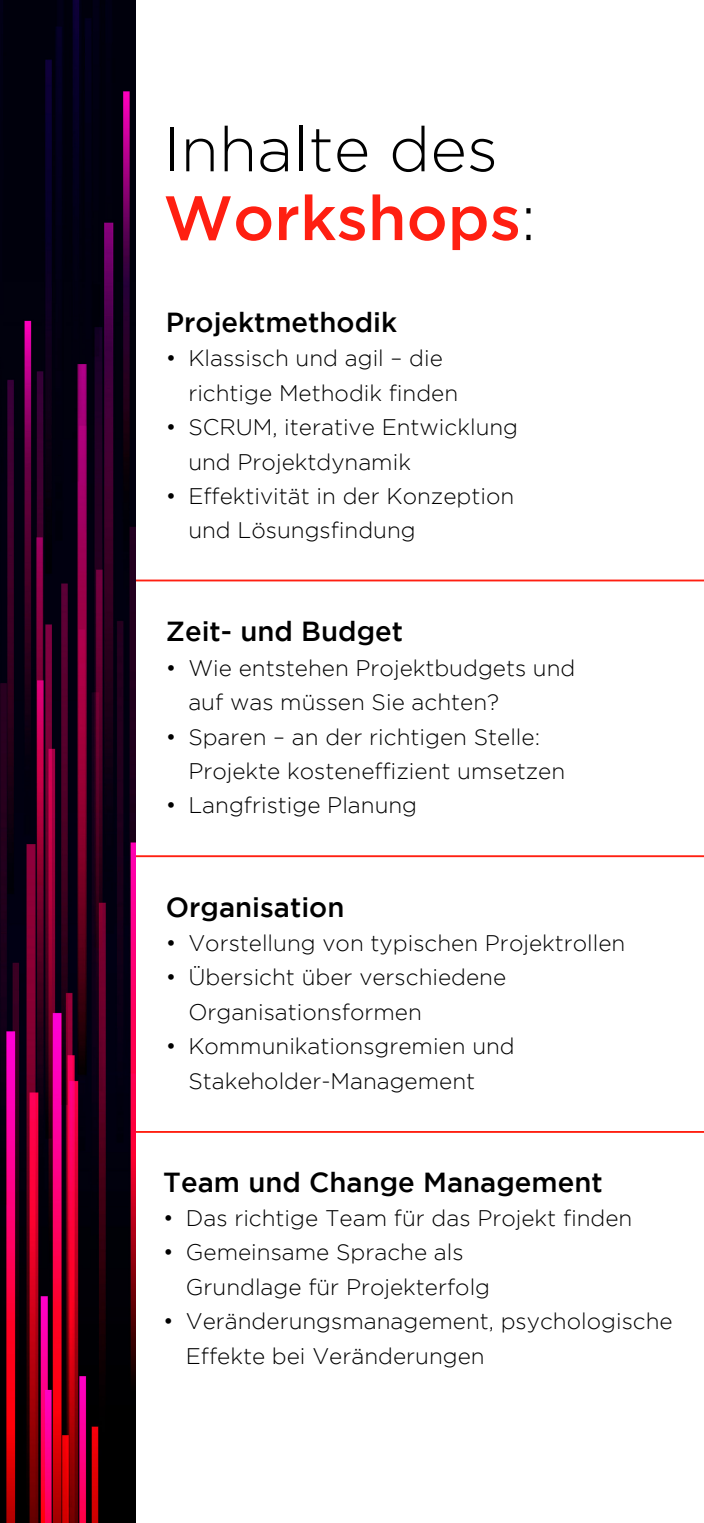
<style>
.page{position:relative;width:704px;height:1523px;background:#fff}
.page>*{position:absolute;margin:0;border:0;box-sizing:border-box;transform-origin:0 0}
.t1{font:300 62.5px/68.8px "Gotham";color:#000}
.t2{font:500 27.5px "Gotham";color:#000}
.t3{font:300 22.5px/34.4px "Gotham";color:#000}
.s1{font-weight:500;color:#ff1f11}
</style>
<div class="page">
<hr style="left:134px;top:579px;width:569px;height:2px;background:#ff1f11">
<hr style="left:134px;top:855px;width:569px;height:2px;background:#ff1f11">
<hr style="left:134px;top:1131px;width:569px;height:1px;background:#ff1f11">
<img style="left:0;top:0;width:135px;height:1522px">
<h1 class="t1" style="left:163px;top:114px;width:374px">Inhalte des<br><span class="s1">Workshops</span>:</h1>
<p class="t2" style="left:166px;top:307px;width:232px">Projektmethodik</p>
<p class="t3" style="left:188px;top:341px;width:271px;text-indent:-22px">• Klassisch und agil – die richtige Methodik finden</p>
<p class="t3" style="left:188px;top:410px;width:331px;text-indent:-22px">• SCRUM, iterative Entwicklung und Projektdynamik</p>
<p class="t3" style="left:188px;top:478px;width:327px;text-indent:-22px">• Effektivität in der Konzeption und Lösungsfindung</p>
<p class="t2" style="left:166px;top:616px;width:238px">Zeit- und Budget</p>
<p class="t3" style="left:188px;top:650px;width:388px;text-indent:-22px">• Wie entstehen Projektbudgets und auf was müssen Sie achten?</p>
<p class="t3" style="left:188px;top:719px;width:378px;text-indent:-22px">• Sparen – an der richtigen Stelle:<br>Projekte kosteneffizient umsetzen</p>
<p class="t3" style="left:166px;top:788px;width:253px">• Langfristige Planung</p>
<p class="t2" style="left:166px;top:891px;width:180px">Organisation</p>
<p class="t3" style="left:166px;top:925px;width:461px">• Vorstellung von typischen Projektrollen</p>
<p class="t3" style="left:188px;top:960px;width:319px;text-indent:-22px">• Übersicht über verschiedene<br>Organisationsformen</p>
<p class="t3" style="left:188px;top:1028px;width:328px;text-indent:-22px">• Kommunikationsgremien und<br>Stakeholder-Management</p>
<p class="t2" style="left:163px;top:1166px;width:440px">Team und Change Management</p>
<p class="t3" style="left:163px;top:1200px;width:470px">• Das richtige Team für das Projekt finden</p>
<p class="t3" style="left:186px;top:1235px;width:305px;text-indent:-22px">• Gemeinsame Sprache als<br>Grundlage für Projekterfolg</p>
<p class="t3" style="left:186px;top:1303px;width:488px;text-indent:-22px">• Veränderungsmanagement, psychologische<br>Effekte bei Veränderungen</p>
</div>
